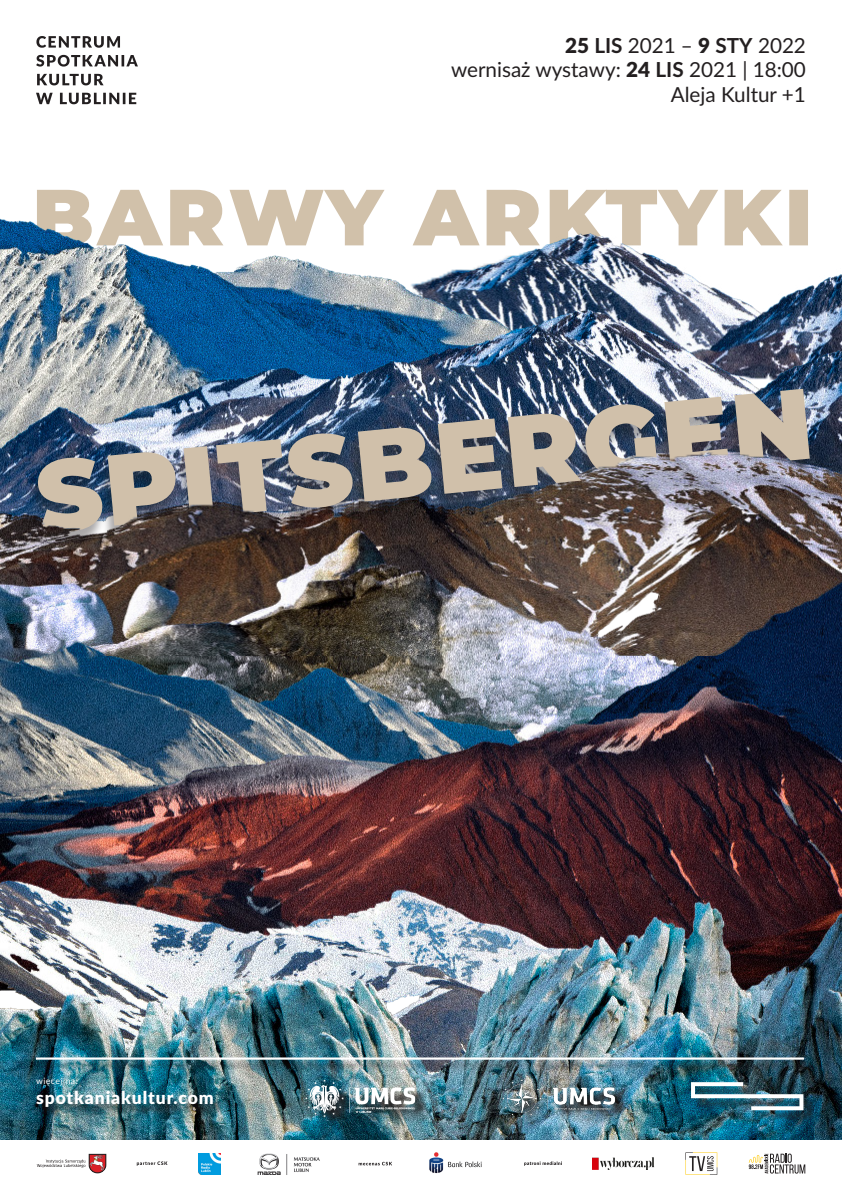
<style>
.page{position:relative;width:842px;height:1191px;background:#fff}
.page>*{position:absolute;margin:0;border:0;box-sizing:border-box;transform-origin:0 0}
.t1{font:20.7px "Lato";color:#231f20}
.t2{font:900 17.5px "Lato";letter-spacing:.05em;color:#fff}
.t3{font:8.7px "Lato";letter-spacing:.05em;color:#fff}
.s1{font-weight:900}
.s2{font-weight:700}
</style>
<div class="page">
<svg style="left:36px;top:93px;width:100px;height:11px"></svg>
<svg style="left:37px;top:74px;width:67px;height:11px"></svg>
<svg style="left:36px;top:55px;width:102px;height:12px"></svg>
<svg style="left:36px;top:36px;width:84px;height:12px"></svg>
<img style="left:0;top:189px;width:842px;height:950px">
<img style="left:37px;top:389px;width:773px;height:46px">
<img style="left:0;top:435px;width:842px;height:220px">
<svg style="left:37px;top:1154px;width:69px;height:19px"></svg>
<img style="left:198px;top:1153px;width:23px;height:21px">
<svg style="left:137px;top:1161px;width:31px;height:4px"></svg>
<img style="left:257px;top:1153px;width:63px;height:22px">
<img style="left:429px;top:1152px;width:53px;height:22px">
<svg style="left:359px;top:1161px;width:33px;height:4px"></svg>
<svg style="left:524px;top:1161px;width:38px;height:4px"></svg>
<img style="left:593px;top:1157px;width:61px;height:12px">
<svg style="left:685px;top:1152px;width:32px;height:22px"></svg>
<svg style="left:749px;top:1153px;width:56px;height:20px"></svg>
<div style="left:38px;top:1059px;width:778px;height:70px;background:#231f20;opacity:.75"></div>
<div style="left:36px;top:1057px;width:768px;height:2px;background:#fff;border:1px solid #fff"></div>
<img style="left:691px;top:1082px;width:112px;height:28px">
<div style="left:308px;top:1082px;width:120px;height:47px;background:#231f20;opacity:.75"></div>
<img style="left:302px;top:1073px;width:120px;height:49px">
<div style="left:504px;top:1082px;width:123px;height:47px;background:#231f20;opacity:.75"></div>
<img style="left:502px;top:1079px;width:112px;height:39px">
<p class="t1" style="left:565px;top:30px;width:242px"><span class="s1">25</span> <span class="s2">LIS</span> 2021 – <span class="s1">9</span> <span class="s2">STY</span> 2022</p>
<p class="t1" style="left:451px;top:55px;width:356px">wernisaż wystawy: <span class="s1">24</span> <span class="s2">LIS</span> 2021 | 18:00</p>
<p class="t1" style="left:671px;top:80px;width:137px">Aleja Kultur +1</p>
<p class="t3" style="left:36px;top:1074px;width:43px">więcej na:</p>
<p class="t2" style="left:36px;top:1084px;width:179px">spotkaniakultur.com</p>
</div>
